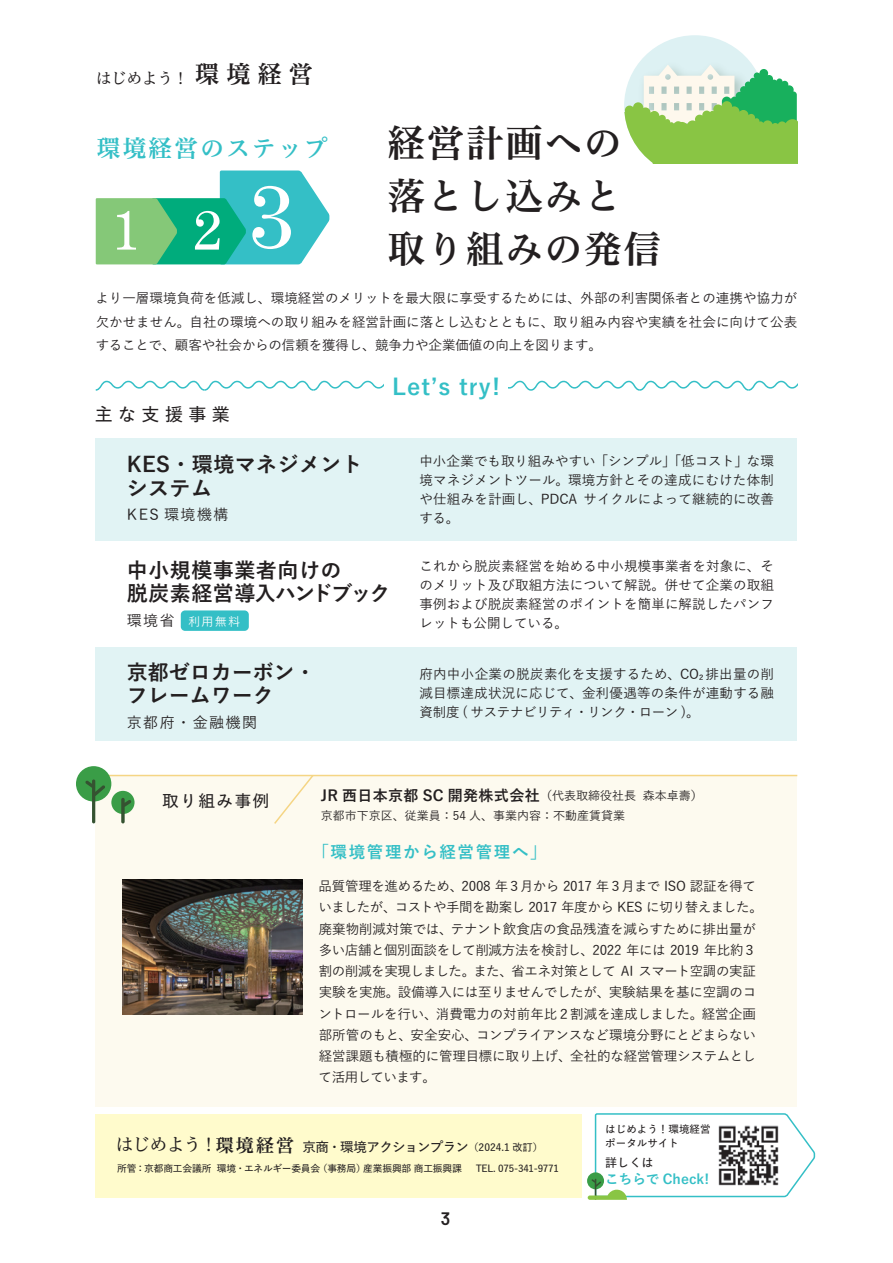
<style>
.page{position:relative;width:893px;height:1263px;background:#fff}
.page>*{position:absolute;margin:0;border:0;box-sizing:border-box;transform-origin:0 0}
.t1{font:87.45px "Century Expanded LT Std";color:#fff}
.t2{font:54.45px "Century Expanded LT Std";color:#fff}
.t3{font:37.5px/53.1px "Hiragino UD Serif Std N W6";letter-spacing:.05em;color:#231f20}
.t4{font:23.55px "Hiragino UD Serif Std N W6";letter-spacing:.1em;color:#34bfc6}
.t5{font:700 22.5px "Yu Go Pr 6 N";letter-spacing:.05em;color:#34bfc6}
.t6{font:700 21px/23.4px "Yu Go Pr 6 N";letter-spacing:.02em;color:#231f20}
.t7{font:700 21px/23.4px "Yu Go Pr 6 N";color:#231f20}
.t8{font:600 18px "Yu Go Pr 6 N";letter-spacing:.3em;color:#231f20}
.t9{font:600 18px "Barlow";color:#231f20}
.t10{font:700 16.5px "Yu Go Pr 6 N";letter-spacing:.1em;color:#34bfc6}
.t11{font:600 16.5px "Yu Go Pr 6 N";letter-spacing:.1em;color:#231f20}
.t12{font:15.9px "Hiragino UD Serif Std W4";letter-spacing:-.025em;color:#231f20}
.t13{font:700 15px "Yu Go Pr 6 N";letter-spacing:.025em;color:#231f20}
.t14{font:500 15px "Yu Go Pr 6 N";letter-spacing:.1em;color:#231f20}
.t15{font:500 13.5px/21.3px "Yu Go Pr 6 N";letter-spacing:-.015em;color:#231f20;text-align:justify}
.t16{font:600 13.5px "Yu Go Pr 6 N";letter-spacing:-.05em;color:#231f20}
.t17{font:700 13.5px "Yu Go Pr 6 N";letter-spacing:.005em;color:#34bfc6}
.t18{font:500 12px "Yu Go Pr 6 N";color:#231f20}
.t19{font:500 12px "Yu Go Pr 6 N";color:#fff}
.t20{font:600 12px "Yu Go Pr 6 N";color:#231f20}
.t21{font:600 10.5px/13.2px "Yu Go Pr 6 N";letter-spacing:.005em;color:#231f20}
.t22{font:600 10.2px "Yu Go Pr 6 N";color:#231f20}
.t23{font:600 9.75px "Yu Go Pr 6 N";letter-spacing:-.02em;color:#231f20}
.s1{font-family:"Hiragino UD Serif Std W6";font-size:24px}
.s2{font-weight:500;font-size:12px}
.s3{font-family:"Hiragino UD Serif Std W4";font-weight:400;font-size:18px}
.s4{font-family:"Hiragino UD Serif Std W6";font-weight:400;font-size:18px}
</style>
<div class="page">
<div style="left:95px;top:1114px;width:486px;height:83px;background:#fffbcc"></div>
<svg style="left:96px;top:380px;width:701px;height:11px"></svg>
<div style="left:385px;top:374px;width:123px;height:28px;background:#fff"></div>
<div style="left:96px;top:775px;width:701px;height:332px;background:#fdfaef"></div>
<div style="left:96px;top:438px;width:701px;height:102px;background:#e1f3f4"></div>
<div style="left:96px;top:647px;width:701px;height:94px;background:#e1f3f4"></div>
<div style="left:181px;top:610px;width:68px;height:21px;background:#34bfc6;border-radius:4px"></div>
<svg style="left:624px;top:35px;width:173px;height:129px"></svg>
<hr style="left:96px;top:775px;width:701px;height:1px;background:#f5d584">
<div style="left:76px;top:766px;width:35px;height:35px;background:#3a9d47;border-radius:50%"></div>
<svg style="left:85px;top:779px;width:20px;height:44px"></svg>
<svg style="left:273px;top:774px;width:42px;height:50px"></svg>
<div style="left:111px;top:791px;width:24px;height:23px;background:#3a9d47;border-radius:50%"></div>
<svg style="left:121px;top:798px;width:10px;height:25px"></svg>
<svg style="left:96px;top:170px;width:234px;height:94px"></svg>
<img style="left:123px;top:879px;width:180px;height:136px">
<svg style="left:588px;top:1113px;width:228px;height:87px"></svg>
<p class="t12" style="left:96px;top:66px;width:219px">はじめよう！<span class="s1">環境経営</span></p>
<h3 class="t4" style="left:97px;top:130px;width:232px">環境経営のステップ</h3>
<h2 class="t2" style="left:113px;top:197px;width:111px">1 2</h2>
<h1 class="t1" style="left:251px;top:163px;width:45px">3</h1>
<h3 class="t3" style="left:387px;top:114px;width:275px">経営計画への落とし込みと取り組みの発信</h3>
<p class="t15" style="left:96px;top:285px;width:703px;line-height:23.4px">より一層環境負荷を低減し、環境経営のメリットを最大限に享受するためには、外部の利害関係者との連携や協力が欠かせません。自社の環境への取り組みを経営計画に落とし込むとともに、取り組み内容や実績を社会に向けて公表することで、顧客や社会からの信頼を獲得し、競争力や企業価値の向上を図ります。</p>
<h3 class="t8" style="left:95px;top:398px;width:136px">主な支援事業</h3>
<h3 class="t6" style="left:127px;top:453px;width:238px">KES・環境マネジメントシステム</h3>
<p class="t14" style="left:127px;top:500px;width:103px">KES 環境機構</p>
<h3 class="t5" style="left:392px;top:374px;width:110px">Letʼs try!</h3>
<p class="t15" style="left:419px;top:450px;width:356px;line-height:19.2px">中小企業でも取り組みやすい「シンプル」「低コスト」な環境マネジメントツール。環境方針とその達成にむけた体制や仕組みを計画し、PDCA サイクルによって継続的に改善する。</p>
<h3 class="t6" style="left:127px;top:559px;width:265px">中小規模事業者向けの<br>脱炭素経営導入ハンドブック</h3>
<p class="t14" style="left:127px;top:607px;width:49px">環境省</p>
<p class="t19" style="left:188px;top:610px;width:53px">利用無料</p>
<h3 class="t7" style="left:127px;top:661px;width:190px">京都ゼロカーボン・フレームワーク</h3>
<p class="t14" style="left:127px;top:709px;width:132px">京都府・金融機関</p>
<p class="t15" style="left:420px;top:555px;width:356px;line-height:19.2px">これから脱炭素経営を始める中小規模事業者を対象に、そのメリット及び取組方法について解説。併せて企業の取組事例および脱炭素経営のポイントを簡単に解説したパンフレットも公開している。</p>
<p class="t15" style="left:419px;top:663px;width:356px;line-height:19.2px">府内中小企業の脱炭素化を支援するため、CO₂排出量の削減目標達成状況に応じて、金利優遇等の条件が連動する融資制度 ( サステナビリティ・リンク・ローン )。</p>
<p class="t11" style="left:162px;top:786px;width:109px">取り組み事例</p>
<p class="t13" style="left:321px;top:787px;width:384px">JR 西日本京都 SC 開発株式会社<span class="s2">（代表取締役社長 森本卓壽）</span></p>
<p class="t18" style="left:321px;top:805px;width:306px">京都市下京区、従業員：54 人、事業内容：不動産賃貸業</p>
<p class="t10" style="left:312px;top:842px;width:236px">「環境管理から経営管理へ」</p>
<p class="t15" style="left:318px;top:874px;width:446px;text-align:left">品質管理を進めるため、2008 年３月から 2017 年３月まで ISO 認証を得ていましたが、コストや手間を勘案し 2017 年度から KES に切り替えました。廃棄物削減対策では、テナント飲食店の食品残渣を減らすために排出量が多い店舗と個別面談をして削減方法を検討し、2022 年には 2019 年比約３割の削減を実現しました。また、省エネ対策として AI スマート空調の実証実験を実施。設備導入には至りませんでしたが、実験結果を基に空調のコントロールを行い、消費電力の対前年比２割減を達成しました。経営企画部所管のもと、安全安心、コンプライアンスなど環境分野にとどまらない経営課題も積極的に管理目標に取り上げ、全社的な経営管理システムとして活用しています。</p>
<p class="t16" style="left:116px;top:1134px;width:355px"><span class="s3">はじめよう！</span><span class="s4">環境経営</span>京商・環境アクションプラン</p>
<p class="t23" style="left:117px;top:1160px;width:346px">所管：京都商工会議所 環境・エネルギー委員会 （事務局）産業振興部 商工振興課</p>
<p class="t23" style="left:476px;top:1160px;width:85px">TEL. 075-341-9771</p>
<p class="t22" style="left:468px;top:1138px;width:76px">（2024.1 改訂）</p>
<h3 class="t9" style="left:441px;top:1205px;width:11px">3</h3>
<p class="t21" style="left:605px;top:1121px;width:107px">はじめよう！環境経営ポータルサイト</p>
<p class="t20" style="left:605px;top:1151px;width:50px">詳しくは</p>
<p class="t17" style="left:605px;top:1171px;width:105px">こちらで Check!</p>
</div>
